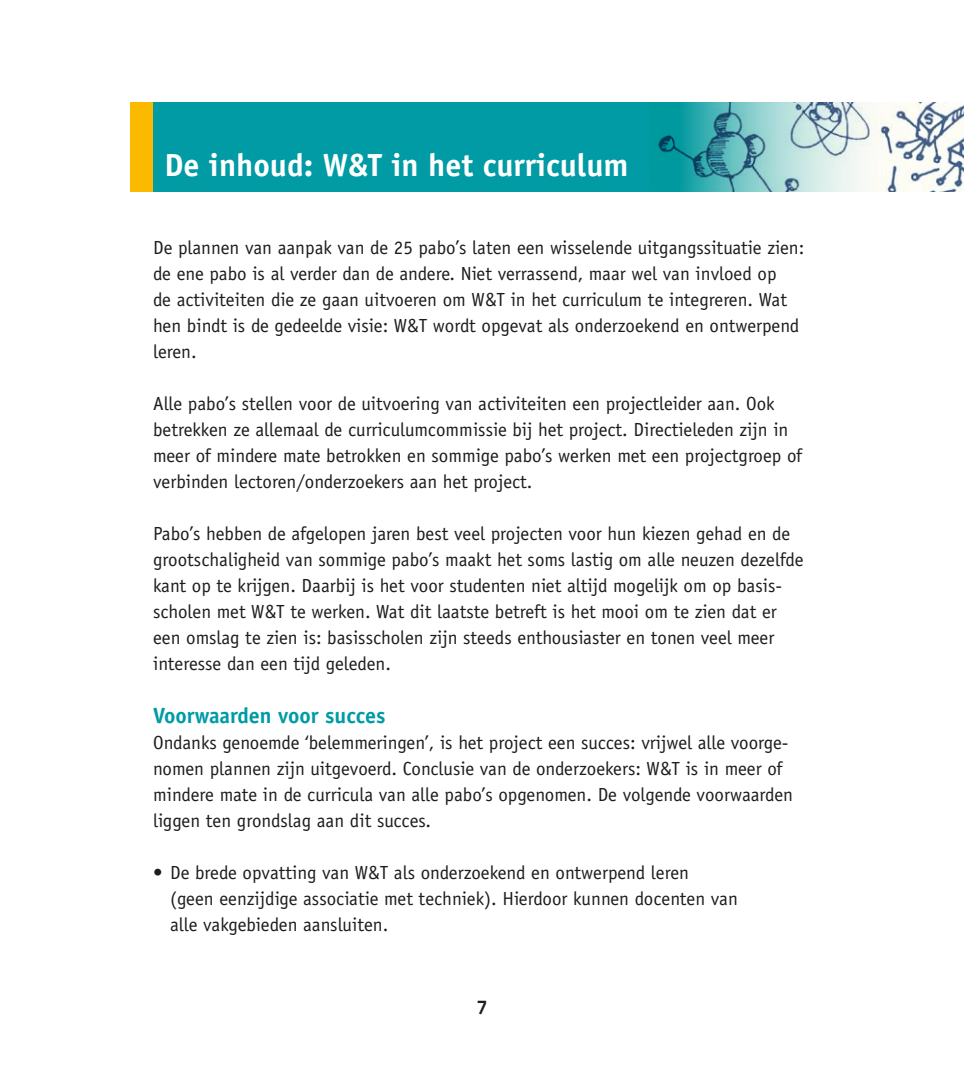
<style>
.page{position:relative;width:964px;height:1078px;background:#fff}
.page>*{position:absolute;margin:0;border:0;box-sizing:border-box;transform-origin:0 0}
.t1{font:700 32px "Officina Sans";color:#fff}
.t2{font:700 22px "Officina Sans";color:#009ba4}
.t3{font:700 20px "Titillium Text 22 L";color:#1d1d1b}
.t4{font:19px/26px "Officina Sans";color:#1d1d1b}
</style>
<div class="page">
<div style="left:153px;top:102px;width:754px;height:89px;background:#009ba4"></div>
<img style="left:654px;top:102px;width:310px;height:89px">
<div style="left:130px;top:102px;width:23px;height:89px;background:#fbba00"></div>
<h1 class="t1" style="left:164px;top:145px;width:465px">De inhoud: W&amp;T in het curriculum</h1>
<p class="t4" style="left:153px;top:235px;width:653px">De plannen van aanpak van de 25 pabo’s laten een wisselende uitgangssituatie zien: de ene pabo is al verder dan de andere. Niet verrassend, maar wel van invloed op<br>de activiteiten die ze gaan uitvoeren om W&amp;T in het curriculum te integreren. Wat hen bindt is de gedeelde visie: W&amp;T wordt opgevat als onderzoekend en ontwerpend leren.</p>
<p class="t4" style="left:153px;top:391px;width:650px">Alle pabo’s stellen voor de uitvoering van activiteiten een projectleider aan. Ook betrekken ze allemaal de curriculumcommissie bij het project. Directieleden zijn in meer of mindere mate betrokken en sommige pabo’s werken met een projectgroep of verbinden lectoren/onderzoekers aan het project.</p>
<p class="t4" style="left:153px;top:521px;width:652px">Pabo’s hebben de afgelopen jaren best veel projecten voor hun kiezen gehad en de grootschaligheid van sommige pabo’s maakt het soms lastig om alle neuzen dezelfde kant op te krijgen. Daarbij is het voor studenten niet altijd mogelijk om op basis&shy;scholen met W&amp;T te werken. Wat dit laatste betreft is het mooi om te zien dat er een omslag te zien is: basisscholen zijn steeds enthousiaster en tonen veel meer interesse dan een tijd geleden.</p>
<p class="t2" style="left:153px;top:701px;width:234px">Voorwaarden voor succes</p>
<p class="t4" style="left:153px;top:729px;width:641px">Ondanks genoemde ‘belemmeringen’, is het project een succes: vrijwel alle voorge&shy;nomen plannen zijn uitgevoerd. Conclusie van de onderzoekers: W&amp;T is in meer of mindere mate in de curricula van alle pabo’s opgenomen. De volgende voorwaarden liggen ten grondslag aan dit succes.</p>
<p class="t4" style="left:170px;top:859px;width:569px;text-indent:-17px">• De brede opvatting van W&amp;T als onderzoekend en ontwerpend leren<br>(geen eenzijdige associatie met techniek). Hierdoor kunnen docenten van alle vakgebieden aansluiten.</p>
<p class="t3" style="left:477px;top:990px;width:12px">7</p>
</div>
